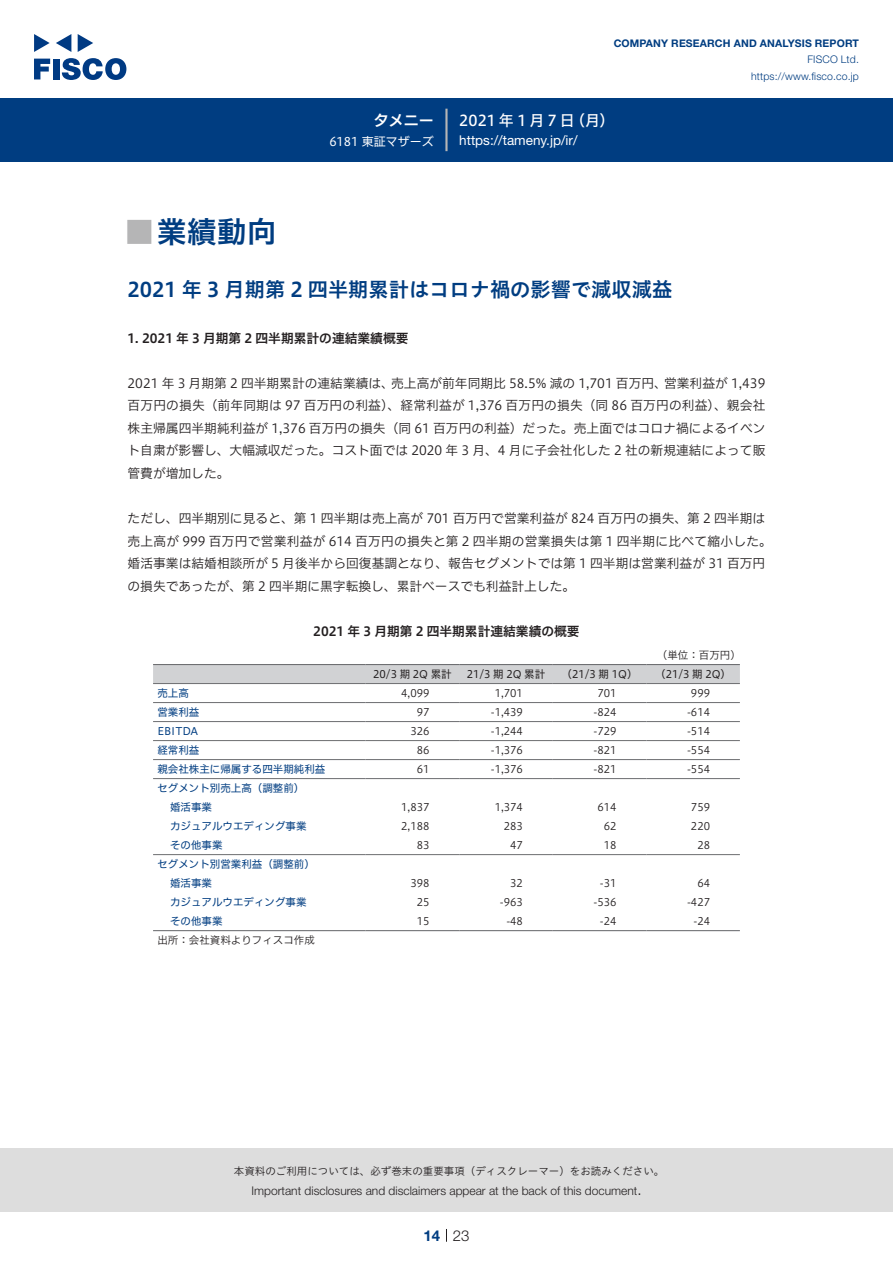
<style>
.page{position:relative;width:893px;height:1263px;background:#fff}
.page>*{position:absolute;margin:0;border:0;box-sizing:border-box;transform-origin:0 0}
.t1{font:30px "Hiragino UD Sans Std N W6";color:#003d81}
.t2{font:700 24px "Koz Go Pro";color:#b5b5b6}
.t3{font:20.25px "Hiragino UD Sans Std W6";color:#003d81}
.t4{font:15px "Hiragino UD Sans F Std N W5";letter-spacing:.195em;color:#fff}
.t5{font:15px "Hiragino UD Sans F Std N W6";color:#fff}
.t6{font:300 15px "Helvetica Neue LT Std";color:#231f20}
.t7{font:700 15px "Helvetica Neue LT Std";color:#003d81}
.t8{font:13.5px "Helvetica Neue LT Std";color:#fff}
.t9{font:12.75px/22.5px "Hiragino UD Sans F Std N W3";color:#231f20}
.t10{font:12.75px "Hiragino UD Sans F Std N W6";color:#231f20}
.t11{font:300 12px "Helvetica Neue LT Std";color:#231f20}
.t12{font:12px "Hiragino UD Sans F Std N W4";color:#fff}
.t13{font:10.5px "Hiragino UD Sans F Std N W3";color:#231f20}
.t14{font:10.5px/19px "Hiragino UD Sans F Std N W4";color:#003d81}
.t15{font:10.5px "Hiragino UD Sans Std W3";color:#231f20}
.t16{font:10.5px "Hiragino UD Sans F Std N W4";color:#231f20}
.t17{font:700 10.5px "Helvetica Neue LT Std";letter-spacing:.015em;color:#003d81}
.t18{font:300 10.5px/16.5px "Helvetica Neue LT Std";letter-spacing:.015em;color:#003d81;text-align:right}
</style>
<div class="page">
<div style="left:0;top:1148px;width:893px;height:64px;background:#ddd"></div>
<svg style="left:34px;top:59px;width:16px;height:20px"></svg>
<div style="left:53px;top:59px;width:6px;height:20px;background:#003a83"></div>
<svg style="left:62px;top:58px;width:64px;height:22px"></svg>
<svg style="left:34px;top:34px;width:16px;height:18px"></svg>
<svg style="left:78px;top:34px;width:15px;height:18px"></svg>
<svg style="left:56px;top:34px;width:15px;height:18px"></svg>
<div style="left:0;top:98px;width:893px;height:64px;background:#003d81"></div>
<hr style="left:445px;top:109px;width:3px;height:42px;background:#b5b5b6">
<svg style="left:446px;top:1229px;width:1px;height:13px"></svg>
<div style="left:153px;top:665px;width:587px;height:18px;background:#d1d2d4"></div>
<hr style="left:153px;top:664px;width:213px;height:1px;background:#6c6d70">
<hr style="left:366px;top:664px;width:93px;height:1px;background:#6c6d70">
<hr style="left:459px;top:664px;width:94px;height:1px;background:#6c6d70">
<hr style="left:553px;top:664px;width:93px;height:1px;background:#6c6d70">
<hr style="left:646px;top:664px;width:94px;height:1px;background:#6c6d70">
<hr style="left:153px;top:930px;width:213px;height:1px;background:#6c6d70">
<hr style="left:366px;top:930px;width:93px;height:1px;background:#6c6d70">
<hr style="left:459px;top:930px;width:94px;height:1px;background:#6c6d70">
<hr style="left:553px;top:930px;width:93px;height:1px;background:#6c6d70">
<hr style="left:646px;top:930px;width:94px;height:1px;background:#6c6d70">
<hr style="left:153px;top:683px;width:213px;height:1px;background:#6c6d70">
<hr style="left:366px;top:683px;width:93px;height:1px;background:#6c6d70">
<hr style="left:459px;top:683px;width:94px;height:1px;background:#6c6d70">
<hr style="left:553px;top:683px;width:93px;height:1px;background:#6c6d70">
<hr style="left:646px;top:683px;width:94px;height:1px;background:#6c6d70">
<hr style="left:153px;top:702px;width:213px;height:1px;background:#6c6d70">
<hr style="left:366px;top:702px;width:93px;height:1px;background:#6c6d70">
<hr style="left:459px;top:702px;width:94px;height:1px;background:#6c6d70">
<hr style="left:553px;top:702px;width:93px;height:1px;background:#6c6d70">
<hr style="left:646px;top:702px;width:94px;height:1px;background:#6c6d70">
<hr style="left:153px;top:721px;width:213px;height:1px;background:#6c6d70">
<hr style="left:366px;top:721px;width:93px;height:1px;background:#6c6d70">
<hr style="left:459px;top:721px;width:94px;height:1px;background:#6c6d70">
<hr style="left:553px;top:721px;width:93px;height:1px;background:#6c6d70">
<hr style="left:646px;top:721px;width:94px;height:1px;background:#6c6d70">
<hr style="left:153px;top:740px;width:213px;height:1px;background:#6c6d70">
<hr style="left:366px;top:740px;width:93px;height:1px;background:#6c6d70">
<hr style="left:459px;top:740px;width:94px;height:1px;background:#6c6d70">
<hr style="left:553px;top:740px;width:93px;height:1px;background:#6c6d70">
<hr style="left:646px;top:740px;width:94px;height:1px;background:#6c6d70">
<hr style="left:153px;top:759px;width:213px;height:1px;background:#6c6d70">
<hr style="left:366px;top:759px;width:93px;height:1px;background:#6c6d70">
<hr style="left:459px;top:759px;width:94px;height:1px;background:#6c6d70">
<hr style="left:553px;top:759px;width:93px;height:1px;background:#6c6d70">
<hr style="left:646px;top:759px;width:94px;height:1px;background:#6c6d70">
<hr style="left:153px;top:778px;width:213px;height:1px;background:#6c6d70">
<hr style="left:366px;top:778px;width:93px;height:1px;background:#6c6d70">
<hr style="left:459px;top:778px;width:94px;height:1px;background:#6c6d70">
<hr style="left:553px;top:778px;width:93px;height:1px;background:#6c6d70">
<hr style="left:646px;top:778px;width:94px;height:1px;background:#6c6d70">
<hr style="left:153px;top:854px;width:213px;height:1px;background:#6c6d70">
<hr style="left:366px;top:854px;width:93px;height:1px;background:#6c6d70">
<hr style="left:459px;top:854px;width:94px;height:1px;background:#6c6d70">
<hr style="left:553px;top:854px;width:93px;height:1px;background:#6c6d70">
<hr style="left:646px;top:854px;width:94px;height:1px;background:#6c6d70">
<p class="t5" style="left:374px;top:109px;width:62px">タメニー</p>
<p class="t12" style="left:329px;top:132px;width:106px">6181 東証マザーズ</p>
<p class="t17" style="left:614px;top:37px;width:247px">COMPANY RESEARCH AND ANALYSIS REPORT</p>
<p class="t18" style="left:751px;top:51px;width:109px">FISCO Ltd. https://www.fisco.co j p.</p>
<p class="t4" style="left:459px;top:109px;width:117px">2021年1月7日</p>
<p class="t4" style="left:570px;top:109px;width:46px">（月(</p>
<p class="t8" style="left:459px;top:132px;width:120px">https://tameny j p. /i r/</p>
<h1 class="t1" style="left:157px;top:209px;width:121px">業績動向</h1>
<h2 class="t2" style="left:128px;top:217px;width:25px">█</h2>
<h3 class="t3" style="left:128px;top:274px;width:546px">2021 年 3 月期第 2 四半期累計はコロナ禍の影響で減収減益</h3>
<p class="t10" style="left:128px;top:328px;width:282px">1. 2021 年 3 月期第 2 四半期累計の連結業績概要</p>
<p class="t9" style="left:664px;top:371px;width:103px">営業利益が 1,439</p>
<p class="t9" style="left:391px;top:371px;width:277px">売上高が前年同期比 58.5% 減の 1,701 百万円、</p>
<p class="t9" style="left:128px;top:371px;width:639px">2021 年 3 月期第 2 四半期累計の連結業績は、<br>百万円の損失（前年同期は 97 百万円の利益）、経常利益が 1,376 百万円の損失（同 86 百万円の利益）、親会社株主帰属四半期純利益が 1,376 百万円の損失（同 61 百万円の利益）だった。売上面ではコロナ禍によるイベント自粛が影響し、大幅減収だった。コスト面では 2020 年 3 月、4 月に子会社化した 2 社の新規連結によって販管費が増加した。</p>
<p class="t9" style="left:128px;top:506px;width:646px">ただし、四半期別に見ると、第 1 四半期は売上高が 701 百万円で営業利益が 824 百万円の損失、第 2 四半期は売上高が 999 百万円で営業利益が 614 百万円の損失と第 2 四半期の営業損失は第 1 四半期に比べて縮小した。婚活事業は結婚相談所が 5 月後半から回復基調となり、報告セグメントでは第 1 四半期は営業利益が 31 百万円の損失であったが、第 2 四半期に黒字転換し、累計ベースでも利益計上した。</p>
<p class="t10" style="left:313px;top:621px;width:268px">2021 年 3 月期第 2 四半期累計連結業績の概要</p>
<p class="t13" style="left:657px;top:647px;width:85px">（単位：百万円(</p>
<p class="t16" style="left:655px;top:666px;width:77px">（21/3 期 2Q(</p>
<p class="t16" style="left:373px;top:666px;width:80px">20/3 期 2Q 累計</p>
<p class="t16" style="left:467px;top:666px;width:80px">21/3 期 2Q 累計</p>
<p class="t16" style="left:562px;top:666px;width:77px">（21/3 期 1Q）</p>
<p class="t14" style="left:157px;top:683px;width:33px">売上高</p>
<p class="t13" style="left:401px;top:685px;width:30px">4,099</p>
<p class="t13" style="left:495px;top:685px;width:30px">1,701</p>
<p class="t13" style="left:597px;top:685px;width:21px">701</p>
<p class="t13" style="left:691px;top:685px;width:21px">999</p>
<p class="t14" style="left:157px;top:702px;width:43px">営業利益</p>
<p class="t13" style="left:417px;top:704px;width:14px">97</p>
<p class="t13" style="left:491px;top:704px;width:34px">-1,439</p>
<p class="t13" style="left:593px;top:704px;width:25px">-824</p>
<p class="t13" style="left:687px;top:704px;width:25px">-614</p>
<p class="t14" style="left:157px;top:721px;width:42px">EBITDA</p>
<p class="t13" style="left:410px;top:723px;width:21px">326</p>
<p class="t13" style="left:491px;top:723px;width:34px">-1,244</p>
<p class="t13" style="left:593px;top:723px;width:25px">-729</p>
<p class="t13" style="left:687px;top:723px;width:25px">-514</p>
<p class="t14" style="left:157px;top:740px;width:43px">経常利益</p>
<p class="t13" style="left:417px;top:742px;width:14px">86</p>
<p class="t13" style="left:491px;top:742px;width:34px">-1,376</p>
<p class="t13" style="left:593px;top:742px;width:25px">-821</p>
<p class="t13" style="left:687px;top:742px;width:25px">-554</p>
<p class="t14" style="left:157px;top:759px;width:169px">親会社株主に帰属する四半期純利益セグメント別売上高（調整前(</p>
<p class="t13" style="left:417px;top:761px;width:14px">61</p>
<p class="t13" style="left:491px;top:761px;width:34px">-1,376</p>
<p class="t13" style="left:593px;top:761px;width:25px">-821</p>
<p class="t13" style="left:687px;top:761px;width:25px">-554</p>
<p class="t14" style="left:170px;top:797px;width:43px">婚活事業</p>
<p class="t13" style="left:401px;top:799px;width:30px">1,837</p>
<p class="t13" style="left:495px;top:799px;width:30px">1,374</p>
<p class="t13" style="left:597px;top:799px;width:21px">614</p>
<p class="t13" style="left:691px;top:799px;width:21px">759</p>
<p class="t14" style="left:170px;top:816px;width:138px">カジュアルウエディング事業</p>
<p class="t13" style="left:401px;top:818px;width:30px">2,188</p>
<p class="t13" style="left:504px;top:818px;width:21px">283</p>
<p class="t13" style="left:604px;top:818px;width:14px">62</p>
<p class="t13" style="left:691px;top:818px;width:21px">220</p>
<p class="t14" style="left:157px;top:835px;width:159px;text-indent:13px">その他事業<br>セグメント別営業利益（調整前(</p>
<p class="t13" style="left:417px;top:837px;width:14px">83</p>
<p class="t13" style="left:510px;top:837px;width:14px">47</p>
<p class="t13" style="left:604px;top:837px;width:14px">18</p>
<p class="t13" style="left:697px;top:837px;width:14px">28</p>
<p class="t14" style="left:170px;top:873px;width:43px">婚活事業</p>
<p class="t13" style="left:410px;top:875px;width:21px">398</p>
<p class="t13" style="left:510px;top:875px;width:14px">32</p>
<p class="t13" style="left:600px;top:875px;width:18px">-31</p>
<p class="t13" style="left:697px;top:875px;width:14px">64</p>
<p class="t14" style="left:170px;top:892px;width:138px">カジュアルウエディング事業</p>
<p class="t13" style="left:417px;top:894px;width:14px">25</p>
<p class="t13" style="left:500px;top:894px;width:25px">-963</p>
<p class="t13" style="left:593px;top:894px;width:25px">-536</p>
<p class="t13" style="left:687px;top:894px;width:25px">-427</p>
<p class="t14" style="left:170px;top:911px;width:54px">その他事業</p>
<p class="t13" style="left:157px;top:932px;width:159px">出所：会社資料よりフィスコ作成</p>
<p class="t13" style="left:417px;top:913px;width:14px">15</p>
<p class="t13" style="left:506px;top:913px;width:18px">-48</p>
<p class="t13" style="left:600px;top:913px;width:18px">-24</p>
<p class="t13" style="left:693px;top:913px;width:18px">-24</p>
<p class="t15" style="left:234px;top:1163px;width:432px">本資料のご利用については、必ず巻末の重要事項（ディスクレーマー）をお読みください。</p>
<p class="t6" style="left:637px;top:1180px;width:6px">.</p>
<p class="t11" style="left:251px;top:1183px;width:387px">Important disclosures and disclaimers appear at the back of this document</p>
<p class="t7" style="left:423px;top:1226px;width:18px">14</p>
<p class="t6" style="left:453px;top:1226px;width:18px">23</p>
</div>
